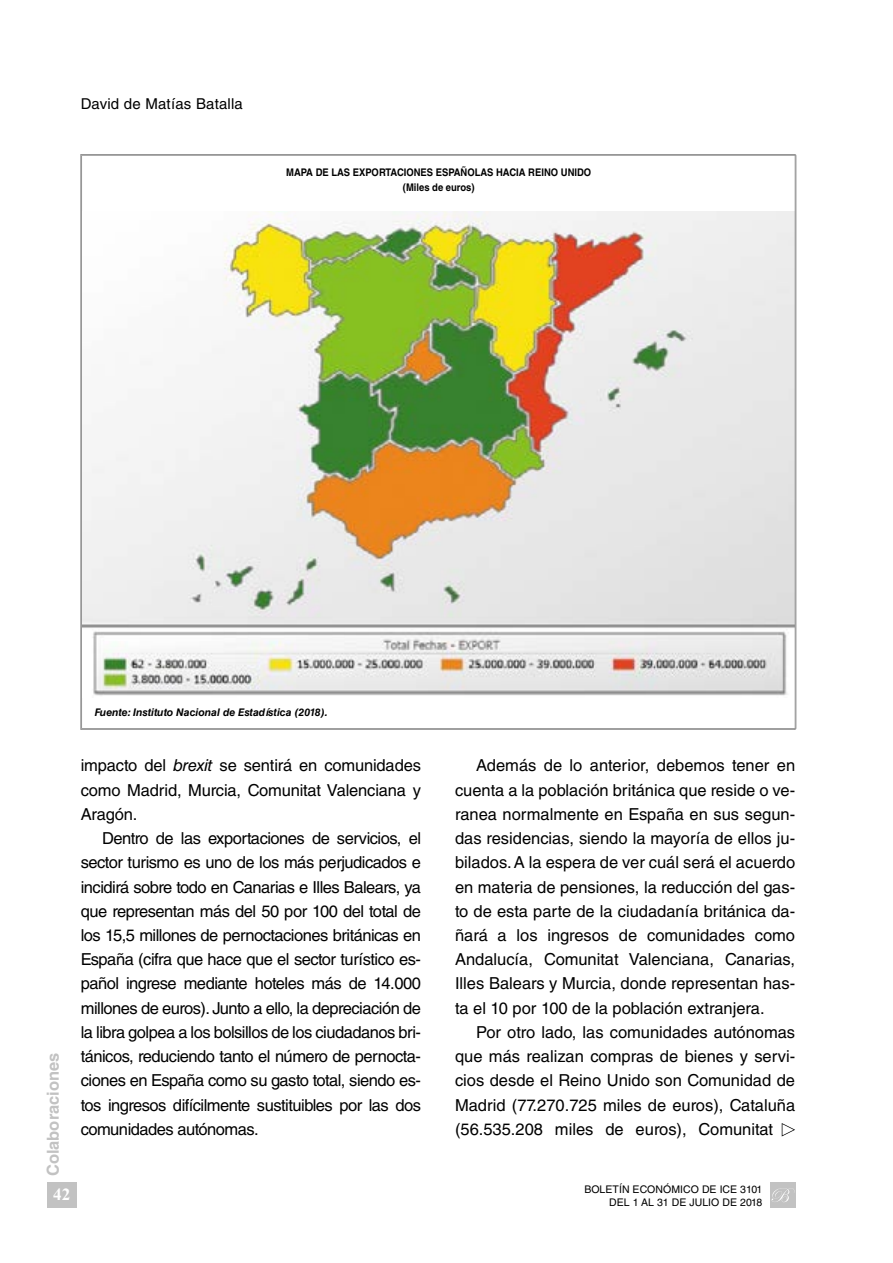
<style>
.page{position:relative;width:893px;height:1263px;background:#fff}
.page>*{position:absolute;margin:0;border:0;box-sizing:border-box;transform-origin:0 0}
.t1{font:700 17.25px "Times New Roman";color:#fff}
.txt{font:16.5px/24.2px "Helvetica LT Std";letter-spacing:-.01em;color:#000;text-align:justify}
.t2{font:700 16.5px "Helvetica LT Std";color:#c2c2c2}
.t3{font:15px "Helvetica LT Std";letter-spacing:.015em;color:#000}
.titulo_graficos{font:700 10.5px/15px "Helvetica LT Std";color:#000;text-align:center;scale:.9 1}
.t4{font:10.5px/12.6px "Helvetica LT Std";letter-spacing:.005em;color:#000;text-align:right}
.fuente-graficos{font:italic 700 10.5px "Helvetica LT Std";color:#000}
.s1{font-style:italic}
</style>
<div class="page">
<div style="left:47px;top:1182px;width:30px;height:26px;background:#c2c2c2"></div>
<div style="left:770px;top:1182px;width:25px;height:26px;background:#c2c2c2"></div>
<svg style="left:771px;top:1188px;width:23px;height:14px"></svg>
<svg style="left:782px;top:1123px;width:13px;height:13px"></svg>
<hr style="left:81px;top:155px;width:715px;height:1px;background:#959595">
<hr style="left:795px;top:156px;width:1px;height:572px;background:#959595">
<hr style="left:81px;top:728px;width:715px;height:1px;background:#959595">
<img style="left:83px;top:211px;width:710px;height:485px">
<p class="t3" style="left:81px;top:95px;width:164px">David de Matías Batalla</p>
<p class="titulo_graficos" style="left:286px;top:164px;width:340px">MAPA DE LAS EXPORTACIONES ESPAÑOLAS HACIA REINO UNIDO (Miles de euros)</p>
<p class="fuente-graficos" style="left:95px;top:706px;width:235px">Fuente: Instituto Nacional de Estadística (2018).</p>
<p class="t2" style="left:43px;top:1176px;width:125px;rotate:-90deg">Colaboraciones</p>
<p class="t1" style="left:53px;top:1185px;width:19px">42</p>
<p class="txt" style="left:81px;top:753px;width:342px">impacto del <span class="s1">brexit</span> se sentirá en comunidades como Madrid, Murcia, Comunitat Valenciana y Aragón.</p>
<p class="txt" style="left:81px;top:826px;width:342px;text-indent:21px">Dentro de las exportaciones de servicios, el sector turismo es uno de los más perjudicados e incidirá sobre todo en Canarias e Illes Balears, ya que representan más del 50 por 100 del total de los 15,5 millones de pernoctaciones británicas en España (cifra que hace que el sector turístico es&shy;pañol ingrese mediante hoteles más de 14.000 millones de euros). Junto a ello, la depreciación de la libra golpea a los bolsillos de los ciudadanos bri&shy;tánicos, reduciendo tanto el número de pernocta&shy;ciones en España como su gasto total, siendo es&shy;tos ingresos difícilmente sustituibles por las dos comunidades autónomas.</p>
<p class="txt" style="left:455px;top:753px;width:342px;text-indent:21px">Además de lo anterior, debemos tener en cuenta a la población británica que reside o ve&shy;ranea normalmente en España en sus segun&shy;das residencias, siendo la mayoría de ellos ju&shy;bilados. A la espera de ver cuál será el acuerdo en materia de pensiones, la reducción del gas&shy;to de esta parte de la ciudadanía británica da&shy;ñará a los ingresos de comunidades como Andalucía, Comunitat Valenciana, Canarias, Illes Balears y Murcia, donde representan has&shy;ta el 10 por 100 de la población extranjera.</p>
<p class="txt" style="left:455px;top:1020px;width:342px;text-indent:21px">Por otro lado, las comunidades autónomas que más realizan compras de bienes y servi&shy;cios desde el Reino Unido son Comunidad de Madrid (77.270.725 miles de euros), Cataluña (56.535.208 miles de euros), Comunitat</p>
<p class="t4" style="left:584px;top:1183px;width:180px">BOLETÍN ECONÓMICO DE ICE 3101<br>DEL 1 AL 31 DE JULIO DE 2018</p>
</div>
